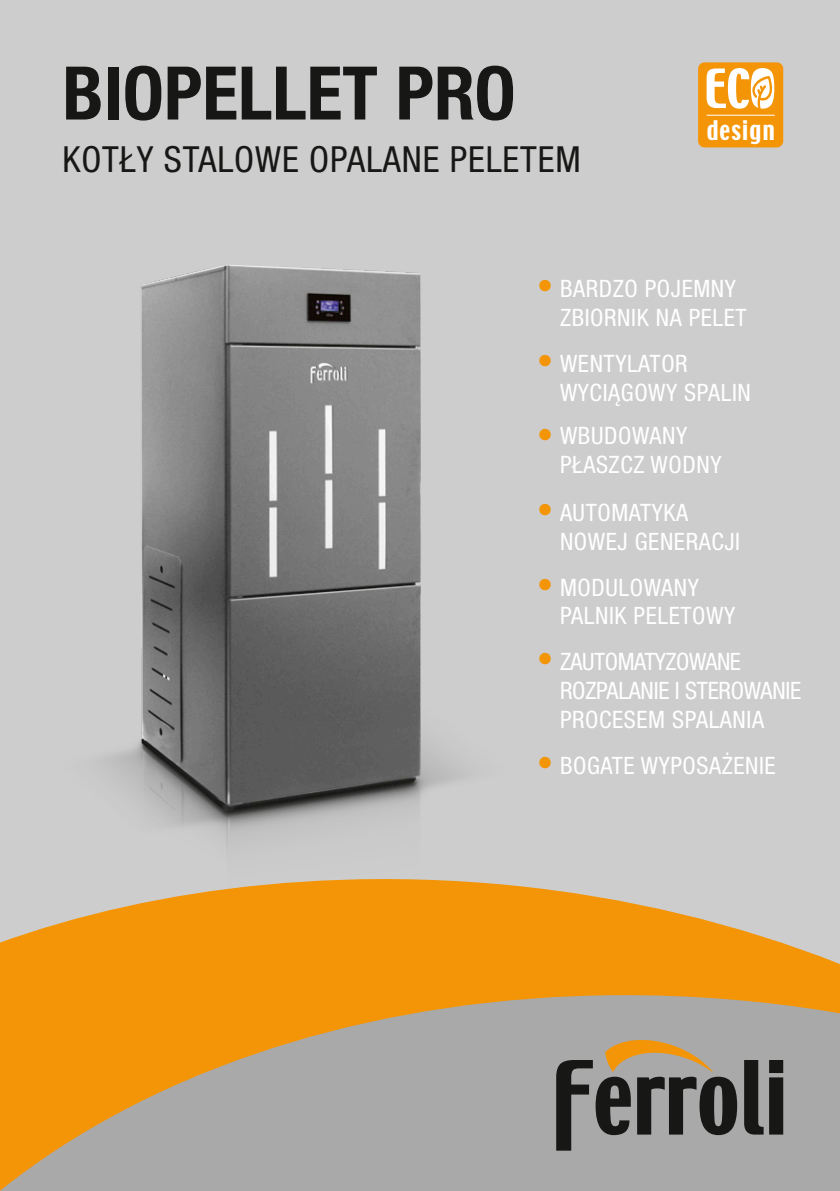
<style>
.page{position:relative;width:840px;height:1191px;background:#fff}
.page>*{position:absolute;margin:0;border:0;box-sizing:border-box;transform-origin:0 0}
.t1{font:700 condensed 74px "Helvetica Neue LTW1 G";color:#171715}
.t2{font:condensed 36px "Helvetica Neue LTW1 G";letter-spacing:.025em;color:#171715}
.t3{font:condensed 24px/28.8px "Helvetica Neue LTW1 G";letter-spacing:.025em;color:#fff}
.t4{font:condensed 24px/28.8px "Helvetica Neue LTW1 G";letter-spacing:-.01em;color:#fff}
.t5{font:24px "Techno";letter-spacing:.05em;color:#fff}
.s1{font-weight:300;font-size:32px;color:#f39507}
</style>
<div class="page">
<div style="left:0;top:0;width:839px;height:1191px;background:#cdcdce"></div>
<img style="left:104px;top:265px;width:360px;height:582px">
<svg style="left:0;top:879px;width:839px;height:312px;background:#cfa25e"></svg>
<svg style="left:743px;top:1060px;width:39px;height:74px;background:#454544"></svg>
<svg style="left:556px;top:1035px;width:180px;height:115px;background:#817c73"></svg>
<div style="left:697px;top:62px;width:85px;height:85px;background:#f39507;border-radius:6px"></div>
<hr style="left:706px;top:115px;width:68px;height:1px;background:#fff">
<svg style="left:706px;top:68px;width:67px;height:41px"></svg>
<h1 class="t1" style="left:62px;top:49px;width:454px">BIOPELLET PRO</h1>
<h2 class="t2" style="left:62px;top:138px;width:519px">KOTŁY STALOWE OPALANE PELETEM</h2>
<p class="t5" style="left:706px;top:114px;width:69px">design</p>
<p class="t3" style="left:559px;top:274px;width:188px;text-indent:-23px"><span class="s1">•</span> BARDZO POJEMNY<br>ZBIORNIK NA PELET</p>
<p class="t3" style="left:559px;top:349px;width:192px;text-indent:-23px"><span class="s1">•</span> WENTYLATOR<br>WYCIĄGOWY SPALIN</p>
<p class="t3" style="left:559px;top:421px;width:163px;text-indent:-23px"><span class="s1">•</span> WBUDOWANY<br>PŁASZCZ WODNY</p>
<p class="t3" style="left:559px;top:498px;width:181px;text-indent:-23px"><span class="s1">•</span> AUTOMATYKA<br>NOWEJ GENERACJI</p>
<p class="t3" style="left:559px;top:573px;width:177px;text-indent:-23px"><span class="s1">•</span> MODULOWANY<br>PALNIK PELETOWY</p>
<p class="t4" style="left:559px;top:647px;width:242px;text-indent:-23px"><span class="s1">•</span> ZAUTOMATYZOWANE<br>ROZPALANIE I STEROWANIE<br>PROCESEM SPALANIA</p>
<p class="t3" style="left:537px;top:751px;width:240px"><span class="s1">•</span> BOGATE WYPOSAŻENIE</p>
</div>
